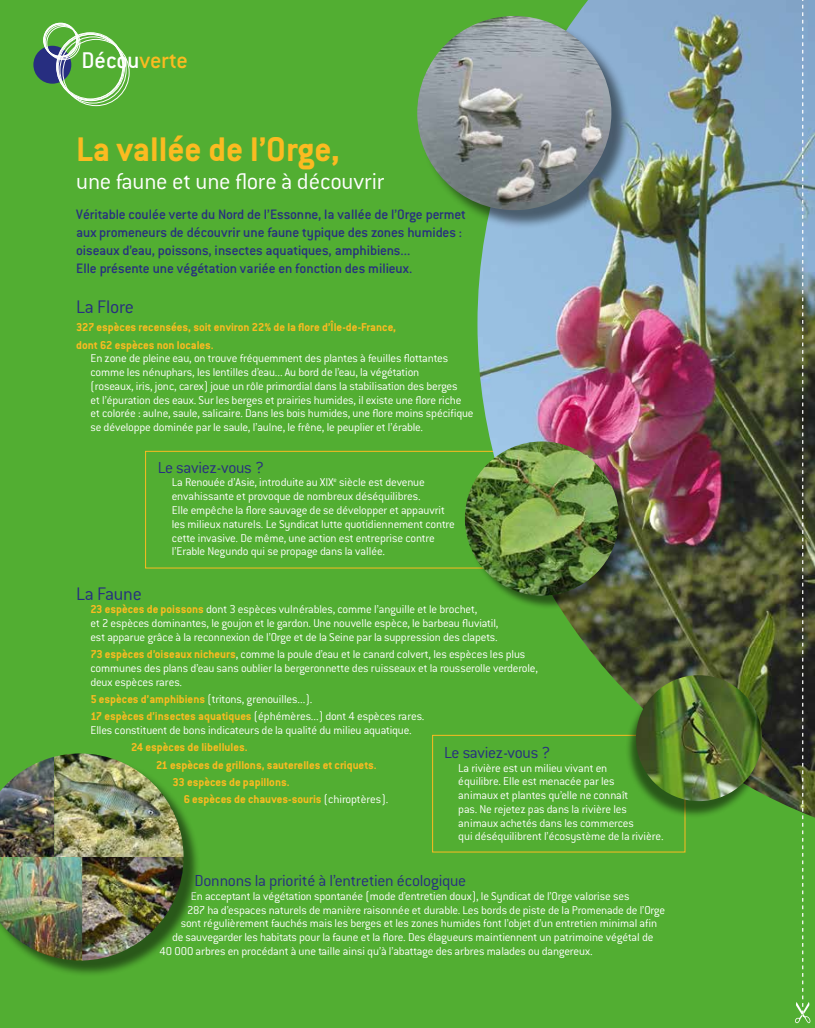
<style>
.page{position:relative;width:815px;height:1028px;background:#52ae32}
.page>*{position:absolute;margin:0;border:0;box-sizing:border-box;transform-origin:0 0}
.t1{font:700 37.5px "Conduit ITC";color:#fbbb21}
.t2{font:300 25px "Conduit ITC";color:#fff}
.t3{font:500 25px "Conduit ITC";letter-spacing:-.01em;color:#fff}
.t4{font:300 20px "Conduit ITC";letter-spacing:-.02em;color:#272e80}
.t5{font:300 17.5px "Conduit ITC";letter-spacing:-.015em;color:#272e80}
.t6{font:500 15px/18px "Conduit ITC";letter-spacing:-.01em;color:#272e80}
.t7{font:300 12.5px/13.8px "Conduit ITC";letter-spacing:-.015em;color:#fff}
.t8{font:700 12.5px/17.5px "Conduit ITC";color:#fbbb21}
.s1{color:#fbbb21}
.s2{font-weight:700;color:#fbbb21}
.s3{font-weight:300;color:#fff}
</style>
<div class="page">
<div style="left:145px;top:451px;width:401px;height:117px;border:1px solid #fbbb21"></div>
<div style="left:432px;top:735px;width:253px;height:117px;border:1px solid #fbbb21"></div>
<svg style="left:33px;top:46px;width:38px;height:38px"></svg>
<div style="left:63px;top:39px;width:66px;height:67px;border:1px solid #fff;border-radius:50%"></div>
<div style="left:60px;top:37px;width:66px;height:66px;border:1px solid #fff;border-radius:50%"></div>
<div style="left:56px;top:33px;width:67px;height:67px;border:1px solid #fff;border-radius:50%"></div>
<div style="left:47px;top:26px;width:33px;height:34px;border:1px solid #fff;border-radius:50%"></div>
<div style="left:45px;top:25px;width:34px;height:34px;border:1px solid #fff;border-radius:50%"></div>
<div style="left:44px;top:24px;width:34px;height:33px;border:1px solid #fff;border-radius:50%"></div>
<div style="left:44px;top:24px;width:33px;height:33px;border:1px solid #fff;border-radius:50%"></div>
<div style="left:44px;top:23px;width:33px;height:33px;border:1px solid #fff;border-radius:50%"></div>
<div style="left:43px;top:23px;width:34px;height:34px;border:1px solid #fff;border-radius:50%"></div>
<img style="left:477px;top:0;width:338px;height:817px">
<div style="left:419px;top:18px;width:211px;height:211px;background:#000;opacity:.5"></div>
<img style="left:417px;top:16px;width:194px;height:194px;border-radius:97px">
<div style="left:467px;top:443px;width:167px;height:167px;background:#000;opacity:.5"></div>
<img style="left:465px;top:441px;width:154px;height:154px;border-radius:77px">
<div style="left:0;top:756px;width:200px;height:220px;background:#000;opacity:.5"></div>
<img style="left:0;top:857px;width:184px;height:103px">
<img style="left:0;top:756px;width:54px;height:101px">
<img style="left:54px;top:753px;width:130px;height:104px">
<div style="left:624px;top:679px;width:140px;height:140px;background:#000;opacity:.5"></div>
<img style="left:636px;top:675px;width:126px;height:126px;border-radius:63px">
<svg style="left:795px;top:0;width:15px;height:1023px"></svg>
<h2 class="t3" style="left:81px;top:46px;width:108px">Décou<span class="s1">verte</span></h2>
<h1 class="t1" style="left:76px;top:127px;width:265px">La vallée de l’Orge,</h1>
<h2 class="t2" style="left:76px;top:167px;width:310px">une faune et une flore à découvrir</h2>
<p class="t6" style="left:76px;top:205px;width:391px">Véritable coulée verte du Nord de l’Essonne, la vallée de l’Orge permet aux promeneurs de découvrir une faune typique des zones humides : oiseaux d’eau, poissons, insectes aquatiques, amphibiens...<br>Elle présente une végétation variée en fonction des milieux.</p>
<h3 class="t4" style="left:76px;top:296px;width:59px">La Flore</h3>
<p class="t8" style="left:76px;top:318px;width:321px">327 espèces recensées, soit environ 22% de la flore d’Île-de-France, dont 62 espèces non locales.</p>
<p class="t7" style="left:90px;top:351px;width:385px">En zone de pleine eau, on trouve fréquemment des plantes à feuilles flottantes comme les nénuphars, les lentilles d’eau... Au bord de l’eau, la végétation<br>(roseaux, iris, jonc, carex) joue un rôle primordial dans la stabilisation des berges<br>et l’épuration des eaux. Sur les berges et prairies humides, il existe une flore riche et colorée : aulne, saule, salicaire. Dans les bois humides, une flore moins spécifique se développe dominée par le saule, l’aulne, le frêne, le peuplier et l’érable.</p>
<h3 class="t5" style="left:158px;top:458px;width:108px">Le saviez-vous ?</h3>
<p class="t7" style="left:172px;top:476px;width:285px">La Renouée d’Asie, introduite au XIX<sup>e</sup> siècle est devenue envahissante et provoque de nombreux déséquilibres.<br>Elle empêche la flore sauvage de se développer et appauvrit les milieux naturels. Le Syndicat lutte quotidiennement contre cette invasive. De même, une action est entreprise contre l’Erable Negundo qui se propage dans la vallée.</p>
<h3 class="t4" style="left:76px;top:582px;width:67px">La Faune</h3>
<p class="t7" style="left:90px;top:602px;width:410px"><span class="s2">23 espèces de poissons</span> dont 3 espèces vulnérables, comme l’anguille et le brochet,<br>et 2 espèces dominantes, le goujon et le gardon. Une nouvelle espèce, le barbeau fluviatil, est apparue grâce à la reconnexion de l’Orge et de la Seine par la suppression des clapets.</p>
<p class="t7" style="left:90px;top:647px;width:449px"><span class="s2">73 espèces d’oiseaux nicheurs</span>, comme la poule d’eau et le canard colvert, les espèces les plus communes des plans d’eau sans oublier la bergeronnette des ruisseaux et la rousserolle verderole, deux espèces rares.</p>
<p class="t7" style="left:90px;top:690px;width:336px;line-height:17.2px"><span class="s2">5 espèces d’amphibiens</span> (tritons, grenouilles...).<br><span class="s2">17 espèces d’insectes aquatiques</span> (éphémères...) dont 4 espèces rares.</p>
<p class="t7" style="left:90px;top:723px;width:323px">Elles constituent de bons indicateurs de la qualité du milieu aquatique.</p>
<p class="t8" style="left:131px;top:738px;width:118px">24 espèces de libellules.</p>
<p class="t8" style="left:156px;top:755px;width:222px">21 espèces de grillons, sauterelles et criquets.</p>
<p class="t8" style="left:172px;top:773px;width:119px">33 espèces de papillons.</p>
<p class="t8" style="left:184px;top:790px;width:206px">6 espèces de chauves-souris <span class="s3">(chiroptères).</span></p>
<h3 class="t5" style="left:444px;top:743px;width:108px">Le saviez-vous ?</h3>
<p class="t7" style="left:458px;top:760px;width:207px">La rivière est un milieu vivant en<br>équilibre. Elle est menacée par les<br>animaux et plantes qu’elle ne connaît<br>pas. Ne rejetez pas dans la rivière les animaux achetés dans les commerces<br>qui déséquilibrent l’écosystème de la rivière.</p>
<h3 class="t5" style="left:195px;top:871px;width:273px">Donnons la priorité à l’entretien écologique</h3>
<p class="t7" style="left:191px;top:889px;width:440px">En acceptant la végétation spontanée (mode d’entretien doux), le Syndicat de l’Orge valorise ses</p>
<p class="t7" style="left:187px;top:903px;width:480px">287 ha d’espaces naturels de manière raisonnée et durable. Les bords de piste de la Promenade de l’Orge</p>
<p class="t7" style="left:181px;top:916px;width:478px">sont régulièrement fauchés mais les berges et les zones humides font l’objet d’un entretien minimal afin</p>
<p class="t7" style="left:172px;top:930px;width:483px">de sauvegarder les habitats pour la faune et la flore. Des élagueurs maintiennent un patrimoine végétal de</p>
<p class="t7" style="left:160px;top:944px;width:435px">40 000 arbres en procédant à une taille ainsi qu’à l’abattage des arbres malades ou dangereux.</p>
</div>
